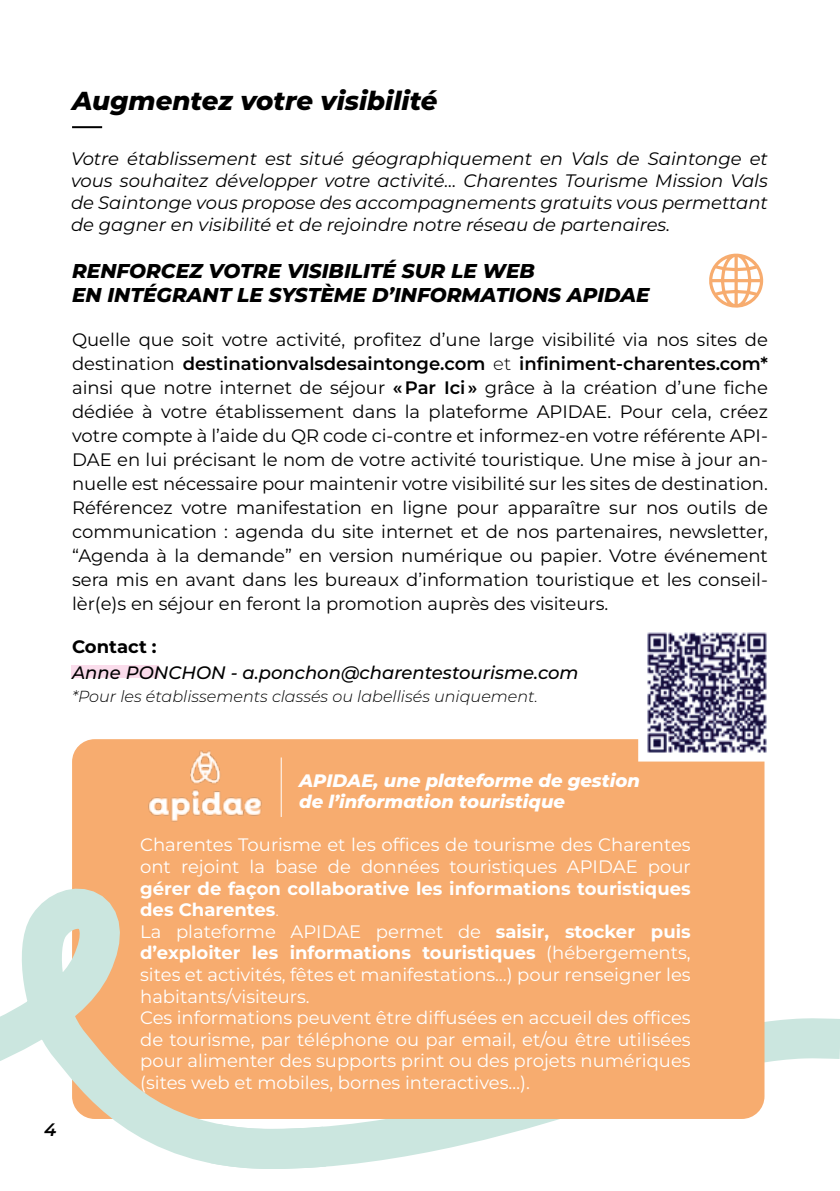
<style>
.page{position:relative;width:840px;height:1191px;background:#fff}
.page>*{position:absolute;margin:0;border:0;box-sizing:border-box;transform-origin:0 0}
.t1{font:italic 800 26px "Montserrat";color:#000}
.t2{font:italic 800 20px/24px "Montserrat";color:#000}
.t3{font:18px/24px "Montserrat";color:#000;text-align:justify}
.t4{font:18px/21.6px "Montserrat";color:#fff}
.t5{font:italic 18px/22px "Montserrat";color:#000;text-align:justify}
.t6{font:italic 800 18px/21.6px "Montserrat";color:#fff}
.t7{font:italic 500 18px "Montserrat";color:#000}
.t8{font:700 18px "Montserrat";color:#000}
.t9{font:italic 600 18px "Montserrat";color:#000}
.t10{font:italic 300 16px "Montserrat";color:#000}
.s1{font-weight:600}
.s2{font-weight:300}
.s3{font-weight:700}
</style>
<div class="page">
<svg style="left:367px;top:996px;width:472px;height:166px"></svg>
<div style="left:72px;top:739px;width:692px;height:380px;background:#f7ac6f;border-radius:23px"></div>
<hr style="left:72px;top:126px;width:30px;height:2px;background:#000">
<svg style="left:634px;top:632px;width:133px;height:133px"></svg>
<svg style="left:0;top:888px;width:167px;height:262px"></svg>
<img style="left:148px;top:750px;width:114px;height:72px">
<hr style="left:280px;top:757px;width:1px;height:60px;background:#fff">
<svg style="left:709px;top:254px;width:53px;height:54px"></svg>
<div style="left:71px;top:665px;width:88px;height:13px;background:#fadceb"></div>
<svg style="left:167px;top:1106px;width:200px;height:63px"></svg>
<h1 class="t1" style="left:72px;top:82px;width:367px">Augmentez votre visibilité</h1>
<p class="t5" style="left:71px;top:147px;width:698px">Votre établissement est situé géographiquement en Vals de Saintonge et vous souhaitez développer votre activité… Charentes Tourisme Mission Vals de Saintonge vous propose des accompagnements gratuits vous permettant de gagner en visibilité et de rejoindre notre réseau de partenaires.</p>
<p class="t2" style="left:72px;top:257px;width:578px">RENFORCEZ VOTRE VISIBILITÉ SUR LE WEB<br>EN INTÉGRANT LE SYSTÈME D’INFORMATIONS APIDAE</p>
<p class="t3" style="left:72px;top:327px;width:697px">Quelle que soit votre activité, profitez d’une large visibilité via nos sites de destination <span class="s1">destinationvalsdesaintonge.com</span> <span class="s2">et</span> <span class="s1">infiniment-charentes.com* </span>ainsi que notre internet de séjour <span class="s1">« Par Ici »</span> grâce à la création d’une fiche dédiée à votre établissement dans la plateforme APIDAE. Pour cela, créez votre compte à l’aide du QR code ci-contre et informez-en votre référente API-DAE en lui précisant le nom de votre activité touristique. Une mise à jour an&shy;nuelle est nécessaire pour maintenir votre visibilité sur les sites de destination.<br>Référencez votre manifestation en ligne pour apparaître sur nos outils de communication : agenda du site internet et de nos partenaires, newsletter, “Agenda à la demande” en version numérique ou papier. Votre événement sera mis en avant dans les bureaux d’information touristique et les conseil&shy;lèr(e)s en séjour en feront la promotion auprès des visiteurs.</p>
<p class="t8" style="left:72px;top:633px;width:86px">Contact :</p>
<p class="t7" style="left:72px;top:660px;width:508px">Anne PONCHON - a.ponchon@charentestourisme.com</p>
<p class="t10" style="left:72px;top:685px;width:467px">*Pour les établissements classés ou labellisés uniquement.</p>
<p class="t9" style="left:44px;top:1117px;width:14px">4</p>
<p class="t6" style="left:299px;top:768px;width:342px">APIDAE, une plateforme de gestion de l’information touristique</p>
<p class="t4" style="left:140px;top:833px;width:551px">Charentes Tourisme et les offices de tourisme des Charentes ont rejoint la base de données touristiques APIDAE pour</p>
<p class="t4" style="left:140px;top:876px;width:551px"><span class="s3">gérer de façon collaborative les informations touristiques des Charentes</span><span class="s2">.<br></span>La plateforme APIDAE permet de <span class="s3">saisir, stocker puis d’exploiter les informations touristiques</span> (hébergements, sites et activités, fêtes et manifestations…) pour renseigner les habitants/visiteurs.<br>Ces informations peuvent être diffusées en accueil des offices de tourisme, par téléphone ou par email, et/ou être utilisées pour alimenter des supports print ou des projets numériques (sites web et mobiles, bornes interactives…).</p>
</div>
